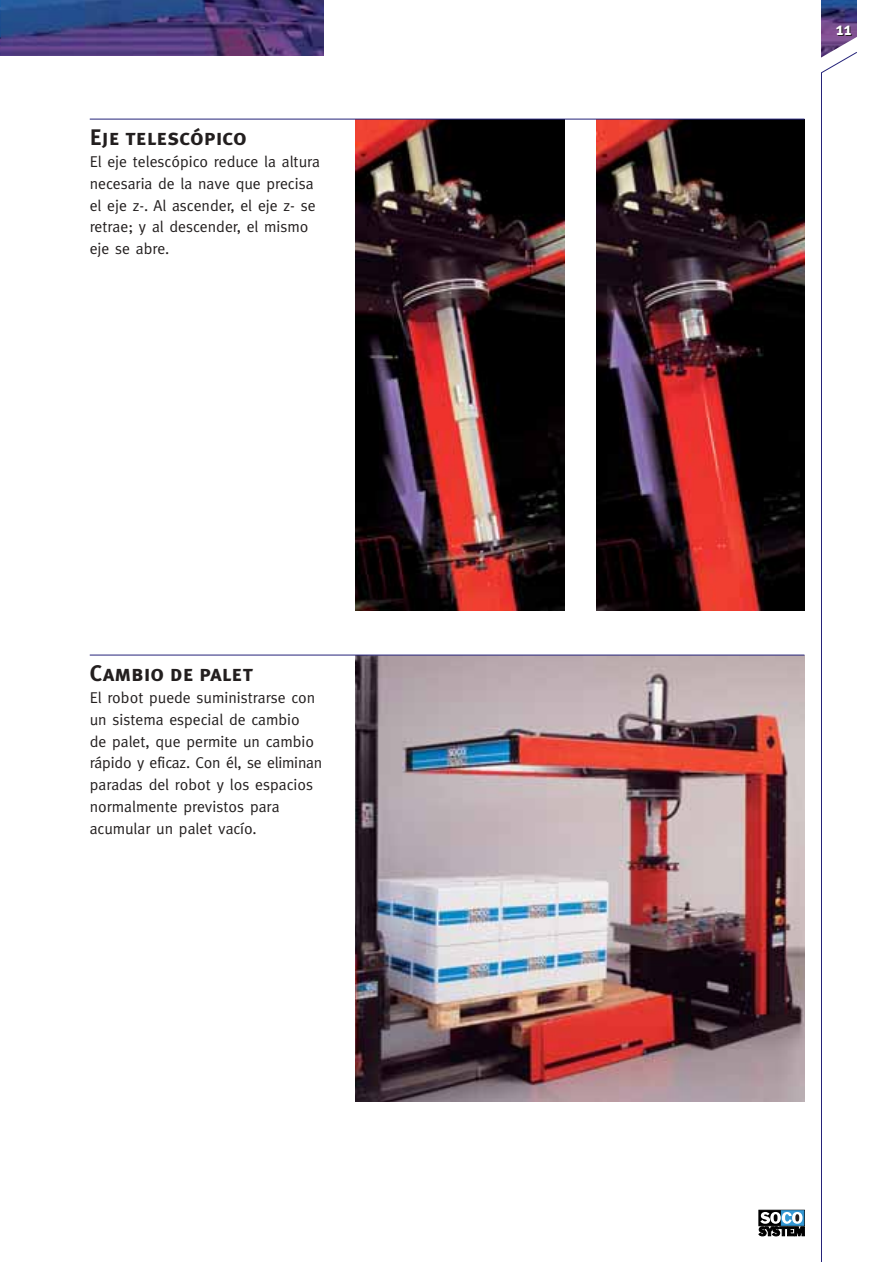
<style>
.page{position:relative;width:893px;height:1262px;background:#fff}
.page>*{position:absolute;margin:0;border:0;box-sizing:border-box;transform-origin:0 0}
.t1{font:22.5px "Meta Plus Bold Caps";color:#231f1f}
.t2{font:700 18px "Meta";color:#fff}
.t3{font:15.75px/21.8px "Meta";color:#231f1f}
</style>
<div class="page">
<img style="left:821px;top:0;width:35px;height:33px">
<img style="left:1px;top:0;width:323px;height:55px">
<img style="left:355px;top:655px;width:449px;height:446px">
<img style="left:355px;top:120px;width:209px;height:490px">
<img style="left:596px;top:120px;width:208px;height:490px">
<hr style="left:821px;top:72px;width:1px;height:1189px;background:#25237a">
<svg style="left:821px;top:33px;width:36px;height:40px"></svg>
<hr style="left:90px;top:119px;width:714px;height:1px;background:#25237a">
<svg style="left:758px;top:1210px;width:46px;height:1px"></svg>
<div style="left:781px;top:1210px;width:22px;height:15px;background:#2b7dae"></div>
<svg style="left:758px;top:1211px;width:46px;height:24px"></svg>
<hr style="left:90px;top:654px;width:714px;height:1px;background:#25237a">
<h1 class="t1" style="left:90px;top:124px;width:159px">Eje telescópico</h1>
<p class="t3" style="left:90px;top:152px;width:232px">El eje telescópico reduce la altura necesaria de la nave que precisa el eje z-. Al ascender, el eje z- se retrae; y al descender, el mismo eje se abre.</p>
<h1 class="t1" style="left:90px;top:660px;width:165px">Cambio de palet</h1>
<p class="t3" style="left:90px;top:688px;width:234px">El robot puede suministrarse con un sistema especial de cambio<br>de palet, que permite un cambio rápido y eficaz. Con él, se eliminan paradas del robot y los espacios normalmente previstos para acumular un palet vacío.</p>
<p class="t2" style="left:835px;top:23px;width:18px">11</p>
</div>
